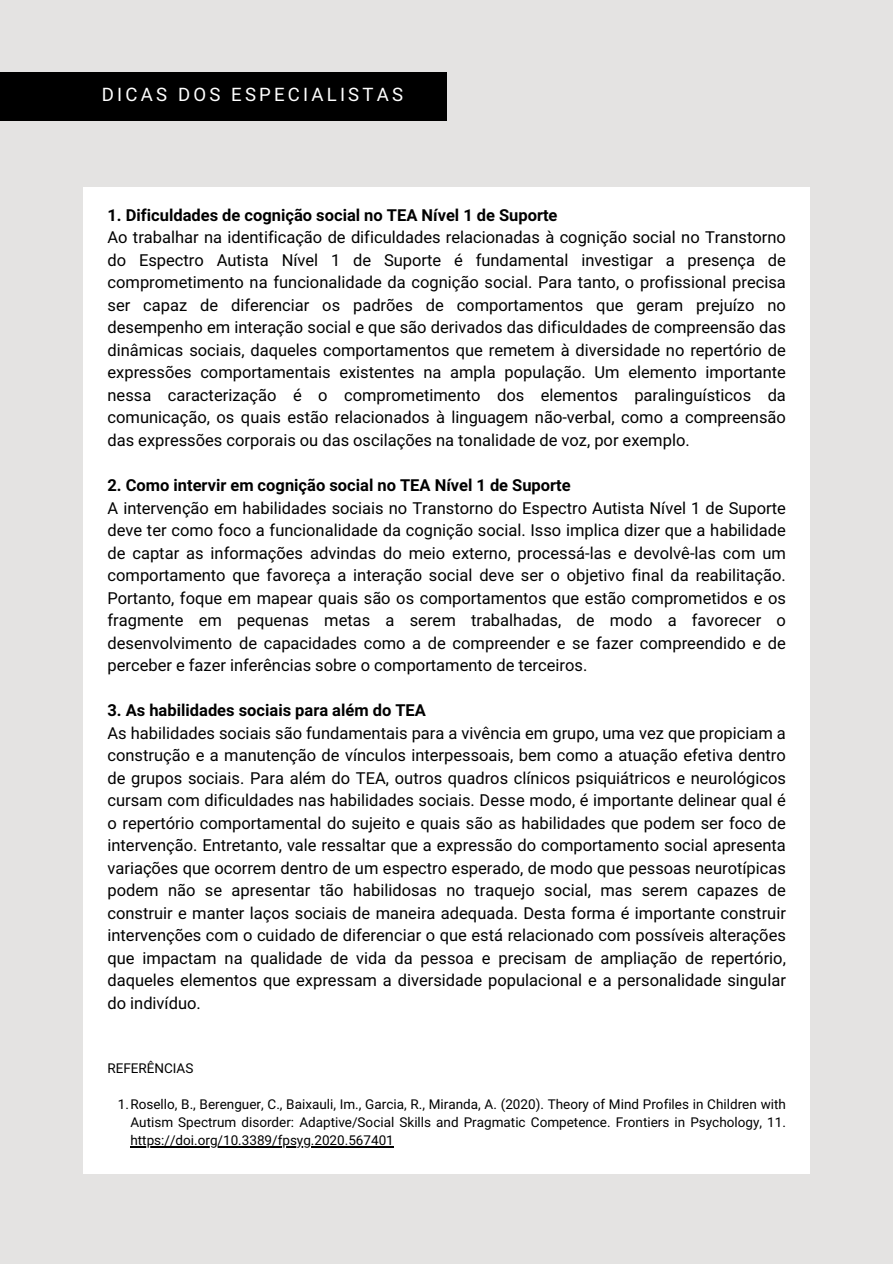
<style>
.page{position:relative;width:893px;height:1264px;background:#fff}
.page>*{position:absolute;margin:0;border:0;box-sizing:border-box;transform-origin:0 0}
.t1{font:18.6px "Araboto";letter-spacing:.17em;color:#fff}
.t2{font:16.5px/22.5px "Araboto";color:#000}
.t3{font:13.5px/18px "Araboto";color:#000;text-align:right}
.s1{font-weight:700}
</style>
<div class="page">
<div style="left:0;top:0;width:892px;height:1263px;background:#e4e3e2"></div>
<div style="left:83px;top:187px;width:726px;height:986px;background:#fff"></div>
<hr style="left:130px;top:1146px;width:264px;height:1px;background:#000">
<div style="left:0;top:72px;width:446px;height:48px;background:#000"></div>
<p class="t1" style="left:102px;top:83px;width:303px">DICAS DOS ESPECIALISTAS</p>
<h1 class="t2" style="left:107px;top:204px;width:680px"><span class="s1">1. Dificuldades de cognição social no TEA Nível 1 de Suporte<br></span>Ao trabalhar na identificação de dificuldades relacionadas à cognição social no Transtorno do Espectro Autista Nível 1 de Suporte é fundamental investigar a presença de comprometimento na funcionalidade da cognição social. Para tanto, o profissional precisa ser capaz de diferenciar os padrões de comportamentos que geram prejuízo no desempenho em interação social e que são derivados das dificuldades de compreensão das dinâmicas sociais, daqueles comportamentos que remetem à diversidade no repertório de expressões comportamentais existentes na ampla população. Um elemento importante nessa caracterização é o comprometimento dos elementos paralinguísticos da comunicação, os quais estão relacionados à linguagem não-verbal, como a compreensão das expressões corporais ou das oscilações na tonalidade de voz, por exemplo.</h1>
<h2 class="t2" style="left:107px;top:474px;width:680px"><span class="s1">2. Como intervir em cognição social no TEA Nível 1 de Suporte<br></span>A intervenção em habilidades sociais no Transtorno do Espectro Autista Nível 1 de Suporte deve ter como foco a funcionalidade da cognição social. Isso implica dizer que a habilidade de captar as informações advindas do meio externo, processá-las e devolvê-las com um comportamento que favoreça a interação social deve ser o objetivo final da reabilitação.<br>Portanto, foque em mapear quais são os comportamentos que estão comprometidos e os fragmente em pequenas metas a serem trabalhadas, de modo a favorecer o desenvolvimento de capacidades como a de compreender e se fazer compreendido e de perceber e fazer inferências sobre o comportamento de terceiros.</h2>
<h2 class="t2" style="left:107px;top:699px;width:680px"><span class="s1">3. As habilidades sociais para além do TEA<br></span>As habilidades sociais são fundamentais para a vivência em grupo, uma vez que propiciam a construção e a manutenção de vínculos interpessoais, bem como a atuação efetiva dentro de grupos sociais. Para além do TEA, outros quadros clínicos psiquiátricos e neurológicos cursam com dificuldades nas habilidades sociais. Desse modo, é importante delinear qual é o repertório comportamental do sujeito e quais são as habilidades que podem ser foco de intervenção. Entretanto, vale ressaltar que a expressão do comportamento social apresenta variações que ocorrem dentro de um espectro esperado, de modo que pessoas neurotípicas podem não se apresentar tão habilidosas no traquejo social, mas serem capazes de construir e manter laços sociais de maneira adequada. Desta forma é importante construir intervenções com o cuidado de diferenciar o que está relacionado com possíveis alterações que impactam na qualidade de vida da pessoa e precisam de ampliação de repertório, daqueles elementos que expressam a diversidade populacional e a personalidade singular do indivíduo.</h2>
<h2 class="t3" style="left:107px;top:1059px;width:87px">REFERÊNCIAS</h2>
<h3 class="t3" style="left:118px;top:1095px;width:669px">1.Rosello, B., Berenguer, C., Baixauli, Im., Garcia, R., Miranda, A. (2020). Theory of Mind Profiles in Children with<br>Autism Spectrum disorder: Adaptive/Social Skills and Pragmatic Competence. Frontiers in Psychology, 11.</h3>
<p class="t3" style="left:130px;top:1131px;width:265px">https://doi.org/10.3389/fpsyg.2020.567401</p>
</div>
